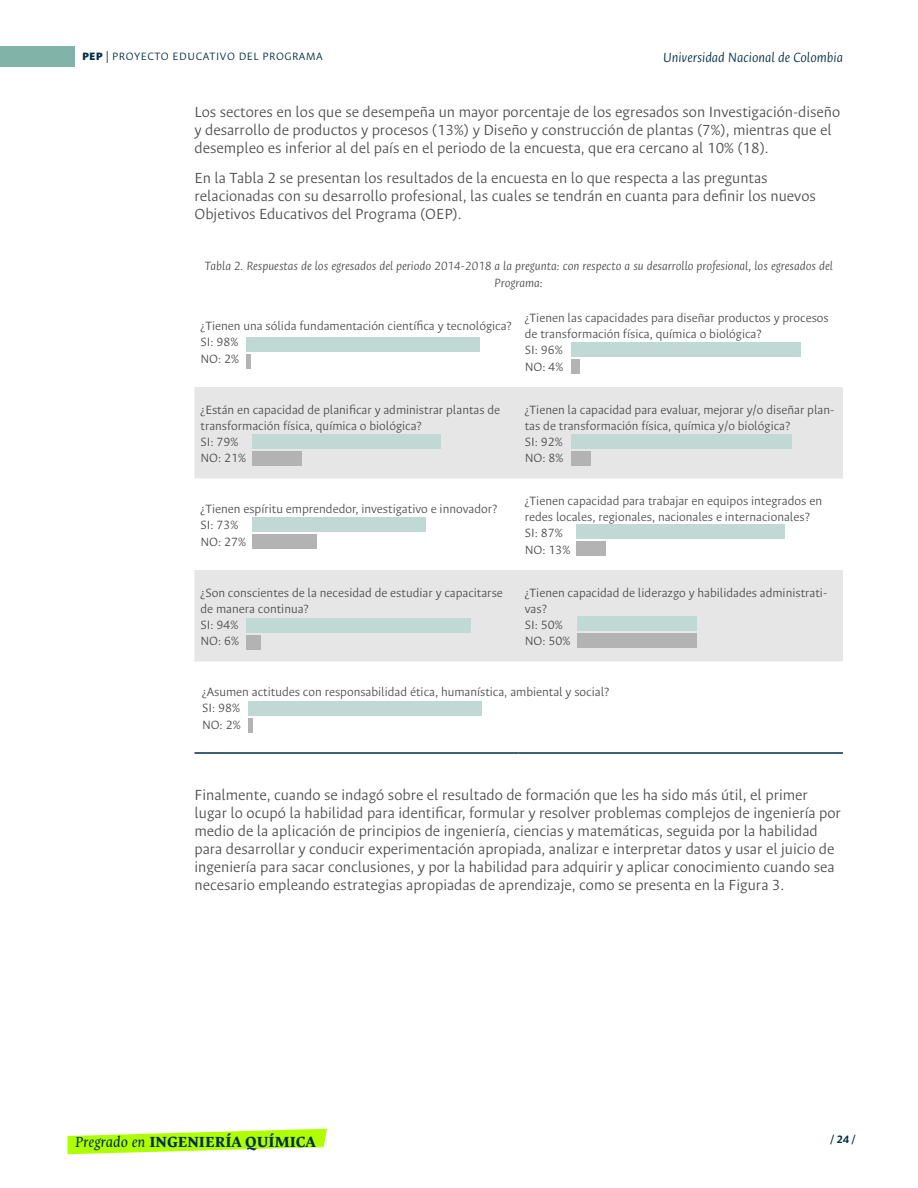
<style>
.page{position:relative;width:918px;height:1188px;background:#fff}
.page>*{position:absolute;margin:0;border:0;box-sizing:border-box;transform-origin:0 0}
.t1{font:300 16.5px/18px "Ancizar Sans";color:#4d4d4d}
.t2{font:800 16.5px "Ancizar Serif";color:#002e47}
.t3{font:italic 300 15px "Ancizar Sans";color:#002e47}
.t4{font:300 13.5px/16.2px "Ancizar Sans";color:#4d4d4d}
.t5{font:italic 300 13.5px/16.5px "Ancizar Sans";color:#4d4d4d;text-align:center}
.t6{font:300 12px "Ancizar Sans";letter-spacing:.05em;color:#002e47}
.t7{font:italic 700 12px "Ancizar Sans";color:#002e47}
.s1{font-weight:900}
.s2{font-family:"Minion Pro";font-weight:400}
.s3{font-weight:400;font-style:italic}
</style>
<div class="page">
<svg style="left:67px;top:1129px;width:260px;height:25px"></svg>
<div style="left:0;top:46px;width:75px;height:21px;background:#82b3a8"></div>
<svg style="left:195px;top:387px;width:648px;height:275px;fill:#e6e6e6"></svg>
<hr style="left:195px;top:752px;width:324px;height:2px;background:#002e47">
<hr style="left:519px;top:752px;width:324px;height:2px;background:#002e47">
<div style="left:246px;top:338px;width:234px;height:14px;background:#c1d9d4"></div>
<div style="left:248px;top:701px;width:234px;height:14px;background:#c1d9d4"></div>
<div style="left:252px;top:434px;width:189px;height:15px;background:#c1d9d4"></div>
<div style="left:252px;top:518px;width:174px;height:14px;background:#c1d9d4"></div>
<div style="left:246px;top:618px;width:225px;height:14px;background:#c1d9d4"></div>
<div style="left:572px;top:342px;width:229px;height:14px;background:#c1d9d4"></div>
<div style="left:572px;top:435px;width:220px;height:14px;background:#c1d9d4"></div>
<div style="left:576px;top:525px;width:208px;height:14px;background:#c1d9d4"></div>
<div style="left:578px;top:616px;width:120px;height:14px;background:#c1d9d4"></div>
<hr style="left:246px;top:355px;width:4px;height:14px;background:#b3b3b3">
<div style="left:248px;top:718px;width:5px;height:15px;background:#b3b3b3"></div>
<div style="left:252px;top:452px;width:50px;height:14px;background:#b3b3b3"></div>
<div style="left:252px;top:535px;width:64px;height:14px;background:#b3b3b3"></div>
<div style="left:246px;top:635px;width:15px;height:14px;background:#b3b3b3"></div>
<div style="left:572px;top:359px;width:8px;height:15px;background:#b3b3b3"></div>
<div style="left:572px;top:452px;width:19px;height:14px;background:#b3b3b3"></div>
<div style="left:576px;top:542px;width:30px;height:14px;background:#b3b3b3"></div>
<div style="left:578px;top:634px;width:120px;height:14px;background:#b3b3b3"></div>
<p class="t6" style="left:82px;top:50px;width:242px"><span class="s1">PEP</span> <span class="s2">|</span> PROYECTO EDUCATIVO DEL PROGRAMA</p>
<p class="t3" style="left:663px;top:50px;width:181px">Universidad Nacional de Colombia</p>
<p class="t1" style="left:195px;top:103px;width:647px">Los sectores en los que se desempeña un mayor porcentaje de los egresados son Investigación-diseño y desarrollo de productos y procesos (13%) y Diseño y construcción de plantas (7%), mientras que el desempleo es inferior al del país en el periodo de la encuesta, que era cercano al 10% (18).</p>
<p class="t1" style="left:195px;top:169px;width:623px">En la Tabla 2 se presentan los resultados de la encuesta en lo que respecta a las preguntas relacionadas con su desarrollo profesional, las cuales se tendrán en cuanta para definir los nuevos<br>Objetivos Educativos del Programa (OEP).</p>
<p class="t5" style="left:205px;top:258px;width:630px">Tabla 2. Respuestas de los egresados del periodo 2014-2018 a la pregunta: con respecto a su desarrollo profesional, los egresados del<br>Programa:</p>
<p class="t4" style="left:201px;top:318px;width:313px">¿Tienen una sólida fundamentación científica y tecnológica?<br>SI: 98%<br>NO: 2%</p>
<p class="t4" style="left:525px;top:310px;width:306px">¿Tienen las capacidades para diseñar productos y procesos de transformación física, química o biológica?<br>SI: 96%<br>NO: 4%</p>
<p class="t4" style="left:201px;top:401px;width:301px">¿Están en capacidad de planificar y administrar plantas de transformación física, química o biológica?<br>SI: 79%<br>NO: 21%</p>
<p class="t4" style="left:525px;top:401px;width:311px">¿Tienen la capacidad para evaluar, mejorar y/o diseñar plan&shy;tas de transformación física, química y/o biológica?<br>SI: 92%<br>NO: 8%</p>
<p class="t4" style="left:201px;top:501px;width:298px">¿Tienen espíritu emprendedor, investigativo e innovador?<br>SI: 73%<br>NO: 27%</p>
<p class="t4" style="left:525px;top:493px;width:299px">¿Tienen capacidad para trabajar en equipos integrados en redes locales, regionales, nacionales e internacionales?<br>SI: 87%<br>NO: 13%</p>
<p class="t4" style="left:201px;top:584px;width:304px">¿Son conscientes de la necesidad de estudiar y capacitarse de manera continua?<br>SI: 94%<br>NO: 6%</p>
<p class="t4" style="left:525px;top:584px;width:304px">¿Tienen capacidad de liderazgo y habilidades administrati&shy;vas?<br>SI: 50%<br>NO: 50%</p>
<p class="t4" style="left:202px;top:684px;width:409px">¿Asumen actitudes con responsabilidad ética, humanística, ambiental y social?<br>SI: 98%<br>NO: 2%</p>
<p class="t1" style="left:195px;top:786px;width:648px">Finalmente, cuando se indagó sobre el resultado de formación que les ha sido más útil, el primer lugar lo ocupó la habilidad para identificar, formular y resolver problemas complejos de ingeniería por medio de la aplicación de principios de ingeniería, ciencias y matemáticas, seguida por la habilidad para desarrollar y conducir experimentación apropiada, analizar e interpretar datos y usar el juicio de ingeniería para sacar conclusiones, y por la habilidad para adquirir y aplicar conocimiento cuando sea necesario empleando estrategias apropiadas de aprendizaje, como se presenta en la Figura 3.</p>
<p class="t2" style="left:75px;top:1132px;width:242px"><span class="s3">Pregrado en</span> INGENIERÍA QUÍMICA</p>
<p class="t7" style="left:830px;top:1132px;width:27px">/ 24 /</p>
</div>
